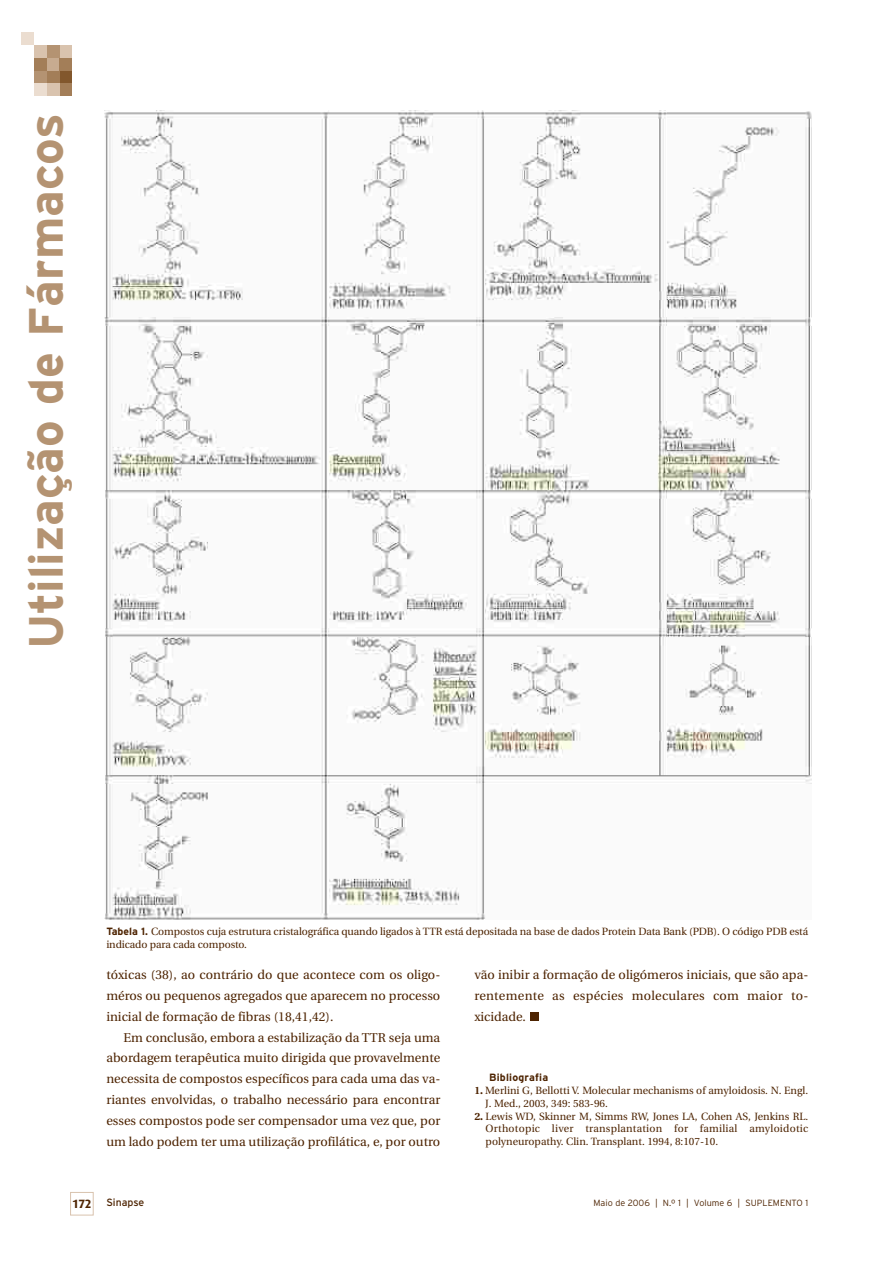
<style>
.page{position:relative;width:893px;height:1262px;background:#fff}
.page>*{position:absolute;margin:0;border:0;box-sizing:border-box;transform-origin:0 0}
.t1{font:700 48px "Interstate";color:#b49372}
.t2{font:12.75px/20.9px "Utopia";color:#4d2300;text-align:justify}
.t3{font:10.5px/12.8px "Utopia";letter-spacing:-.01em;color:#4d2300}
.t4{font:700 10.5px "Interstate";letter-spacing:.02em;color:#4d2300}
.t5{font:10.5px "Interstate";color:#4d2300}
.t6{font:300 9px "Interstate";color:#4d2300}
.s1{font-family:"Interstate";font-weight:700}
.s2{font-weight:700}
.s3{font-family:"Dax";font-weight:700;font-size:12px}
</style>
<div class="page">
<div style="left:34px;top:45px;width:13px;height:13px;background:#d9c3ae"></div>
<div style="left:34px;top:58px;width:13px;height:13px;background:#a37e58"></div>
<div style="left:34px;top:71px;width:13px;height:13px;background:#b49372"></div>
<div style="left:34px;top:84px;width:13px;height:12px;background:#ebddd0"></div>
<div style="left:530px;top:1012px;width:9px;height:8px;background:#4d2300"></div>
<div style="left:60px;top:45px;width:12px;height:13px;background:#d9c3ae"></div>
<div style="left:47px;top:45px;width:13px;height:13px;background:#b49372"></div>
<div style="left:47px;top:58px;width:13px;height:13px;background:#c7ab90"></div>
<div style="left:60px;top:58px;width:12px;height:13px;background:#a37e58"></div>
<div style="left:60px;top:71px;width:12px;height:13px;background:#82572c"></div>
<div style="left:47px;top:71px;width:13px;height:13px;background:#a37e58"></div>
<div style="left:21px;top:33px;width:13px;height:12px;background:#ebddd0"></div>
<div style="left:60px;top:84px;width:12px;height:12px;background:#a37e58"></div>
<div style="left:47px;top:84px;width:13px;height:12px;background:#d9c3ae"></div>
<div style="left:70px;top:1192px;width:24px;height:23px;border:1px solid #d9c3ae"></div>
<img style="left:105px;top:110px;width:706px;height:810px">
<h1 class="t1" style="left:28px;top:649px;width:537px;rotate:-90deg">Utilização de Fármacos</h1>
<p class="t3" style="left:106px;top:926px;width:703px"><span class="s1">Tabela 1.</span> Compostos cuja estrutura cristalográfica quando ligados à TTR está depositada na base de dados Protein Data Bank (PDB). O código PDB está indicado para cada composto.</p>
<p class="t2" style="left:106px;top:965px;width:335px">tóxicas (38), ao contrário do que acontece com os oligo&shy;méros ou pequenos agregados que aparecem no processo inicial de formação de fibras (18,41,42).</p>
<p class="t2" style="left:106px;top:1028px;width:335px;text-indent:17px">Em conclusão, embora a estabilização da TTR seja uma abordagem terapêutica muito dirigida que provavelmente necessita de compostos específicos para cada uma das va&shy;riantes envolvidas, o trabalho necessário para encontrar esses compostos pode ser compensador uma vez que, por um lado podem ter uma utilização profilática, e, por outro</p>
<p class="t2" style="left:474px;top:965px;width:335px">vão inibir a formação de oligómeros iniciais, que são apa&shy;rentemente as espécies moleculares com maior to&shy;xicidade.</p>
<p class="t4" style="left:489px;top:1073px;width:60px">Bibliografia</p>
<p class="t3" style="left:485px;top:1085px;width:325px;text-indent:-11px"><span class="s2">1.</span> Merlini G, Bellotti V. Molecular mechanisms of amyloidosis. N. Engl.<br>J. Med., 2003, 349: 583-96.</p>
<p class="t3" style="left:485px;top:1110px;width:324px;text-align:justify;text-indent:-11px"><span class="s2">2.</span> Lewis WD, Skinner M, Simms RW, Jones LA, Cohen AS, Jenkins RL.<br>Orthotopic liver transplantation for familial amyloidotic polyneuropathy. Clin. Transplant. 1994, 8:107-10.</p>
<p class="t5" style="left:72px;top:1198px;width:74px"><span class="s3">172</span> Sinapse</p>
<p class="t6" style="left:593px;top:1199px;width:216px">Maio de 2006 | N.º 1 | Volume 6 | SUPLEMENTO 1</p>
</div>
